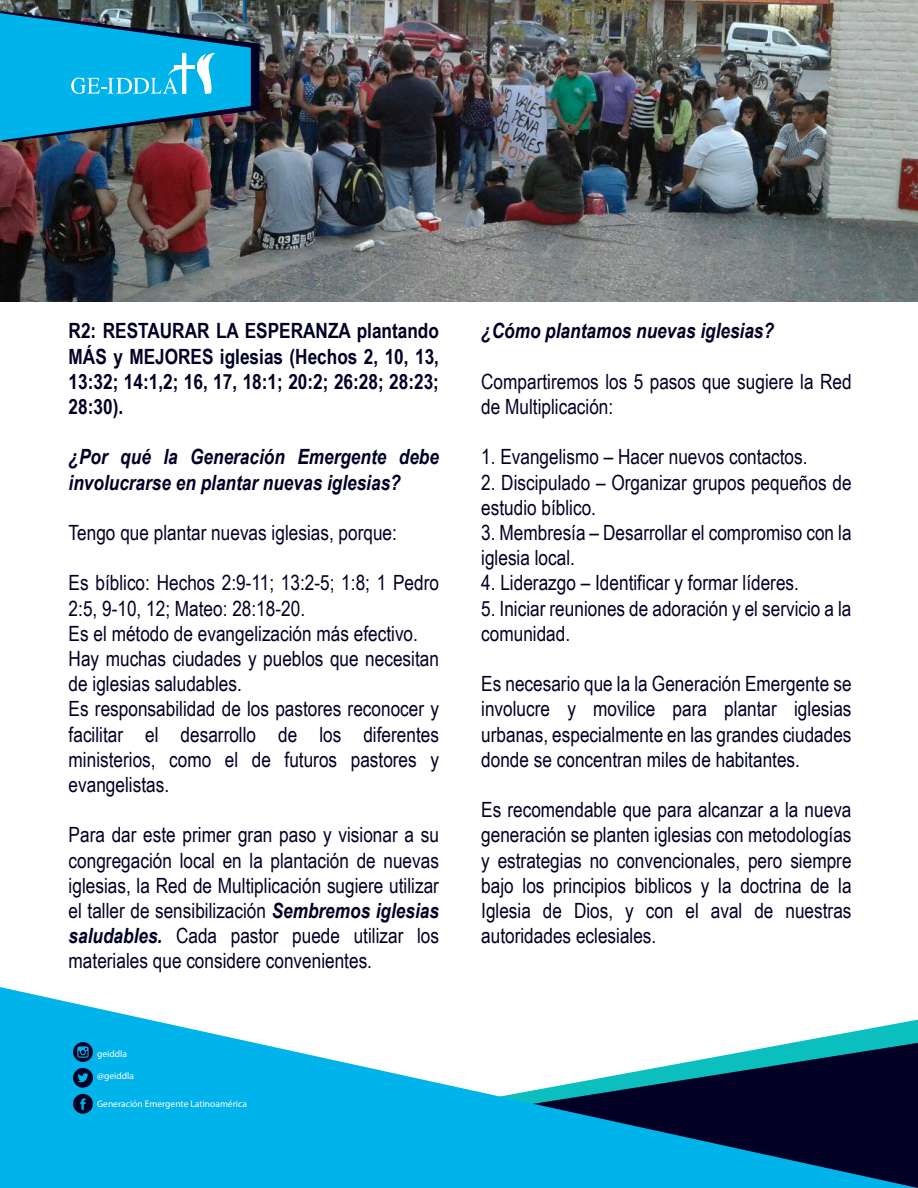
<style>
.page{position:relative;width:918px;height:1188px;background:#fff}
.page>*{position:absolute;margin:0;border:0;box-sizing:border-box;transform-origin:0 0}
.t1{font:21px/25.2px "Arial Narrow";color:#020025}
.t2{font:700 21px/25.2px "Arial Narrow";color:#020025;text-align:justify}
.t3{font:italic 700 21px/25.2px "Arial Narrow";color:#020025}
.t4{font:9.6px "Myriad Pro";color:#fff}
.s1{font-weight:700;font-style:italic}
</style>
<div class="page">
<img style="left:0;top:0;width:918px;height:301px">
<svg style="left:0;top:987px;width:918px;height:201px;fill:#00b3ea"></svg>
<img style="left:0;top:11px;width:260px;height:131px">
<svg style="left:73px;top:1068px;width:20px;height:20px"></svg>
<svg style="left:73px;top:1042px;width:20px;height:20px"></svg>
<svg style="left:73px;top:1094px;width:20px;height:20px"></svg>
<p class="t2" style="left:69px;top:317px;width:372px">R2: RESTAURAR LA ESPERANZA plantando MÁS y MEJORES iglesias (Hechos 2, 10, 13, 13:32; 14:1,2; 16, 17, 18:1; 20:2; 26:28; 28:23; 28:30).</p>
<p class="t3" style="left:69px;top:443px;width:372px">¿Por qué la Generación Emergente debe involucrarse en plantar nuevas iglesias?</p>
<p class="t1" style="left:69px;top:519px;width:330px">Tengo que plantar nuevas iglesias, porque:</p>
<p class="t1" style="left:69px;top:570px;width:372px">Es bíblico: Hechos 2:9-11; 13:2-5; 1:8; 1 Pedro 2:5, 9-10, 12; Mateo: 28:18-20.<br>Es el método de evangelización más efectivo.<br>Hay muchas ciudades y pueblos que necesitan de iglesias saludables.<br>Es responsabilidad de los pastores reconocer y facilitar el desarrollo de los diferentes ministerios, como el de futuros pastores y evangelistas.</p>
<p class="t1" style="left:69px;top:822px;width:372px;text-align:justify">Para dar este primer gran paso y visionar a su congregación local en la plantación de nuevas iglesias, la Red de Multiplicación sugiere utilizar el taller de sensibilización <span class="s1">Sembremos iglesias saludables.</span> Cada pastor puede utilizar los materiales que considere convenientes.</p>
<p class="t4" style="left:97px;top:1048px;width:31px">geiddla</p>
<p class="t4" style="left:97px;top:1070px;width:38px">@geiddla</p>
<p class="t4" style="left:97px;top:1098px;width:151px">Generación Emergente Latinoamérica</p>
<p class="t3" style="left:481px;top:317px;width:294px">¿Cómo plantamos nuevas iglesias?</p>
<p class="t1" style="left:481px;top:368px;width:372px">Compartiremos los 5 pasos que sugiere la Red de Multiplicación:</p>
<p class="t1" style="left:481px;top:444px;width:328px">1. Evangelismo – Hacer nuevos contactos.</p>
<p class="t1" style="left:481px;top:469px;width:372px">2. Discipulado – Organizar grupos pequeños de estudio bíblico.</p>
<p class="t1" style="left:481px;top:519px;width:372px">3. Membresía – Desarrollar el compromiso con la iglesia local.</p>
<p class="t1" style="left:481px;top:570px;width:319px">4. Liderazgo – Identificar y formar líderes.</p>
<p class="t1" style="left:481px;top:595px;width:372px">5. Iniciar reuniones de adoración y el servicio a la comunidad.</p>
<p class="t1" style="left:481px;top:670px;width:372px;text-align:justify">Es necesario que la la Generación Emergente se involucre y movilice para plantar iglesias urbanas, especialmente en las grandes ciudades donde se concentran miles de habitantes.</p>
<p class="t1" style="left:481px;top:796px;width:372px;text-align:justify">Es recomendable que para alcanzar a la nueva generación se planten iglesias con metodologías y estrategias no convencionales, pero siempre bajo los principios biblicos y la doctrina de la Iglesia de Dios, y con el aval de nuestras autoridades eclesiales.</p>
</div>
